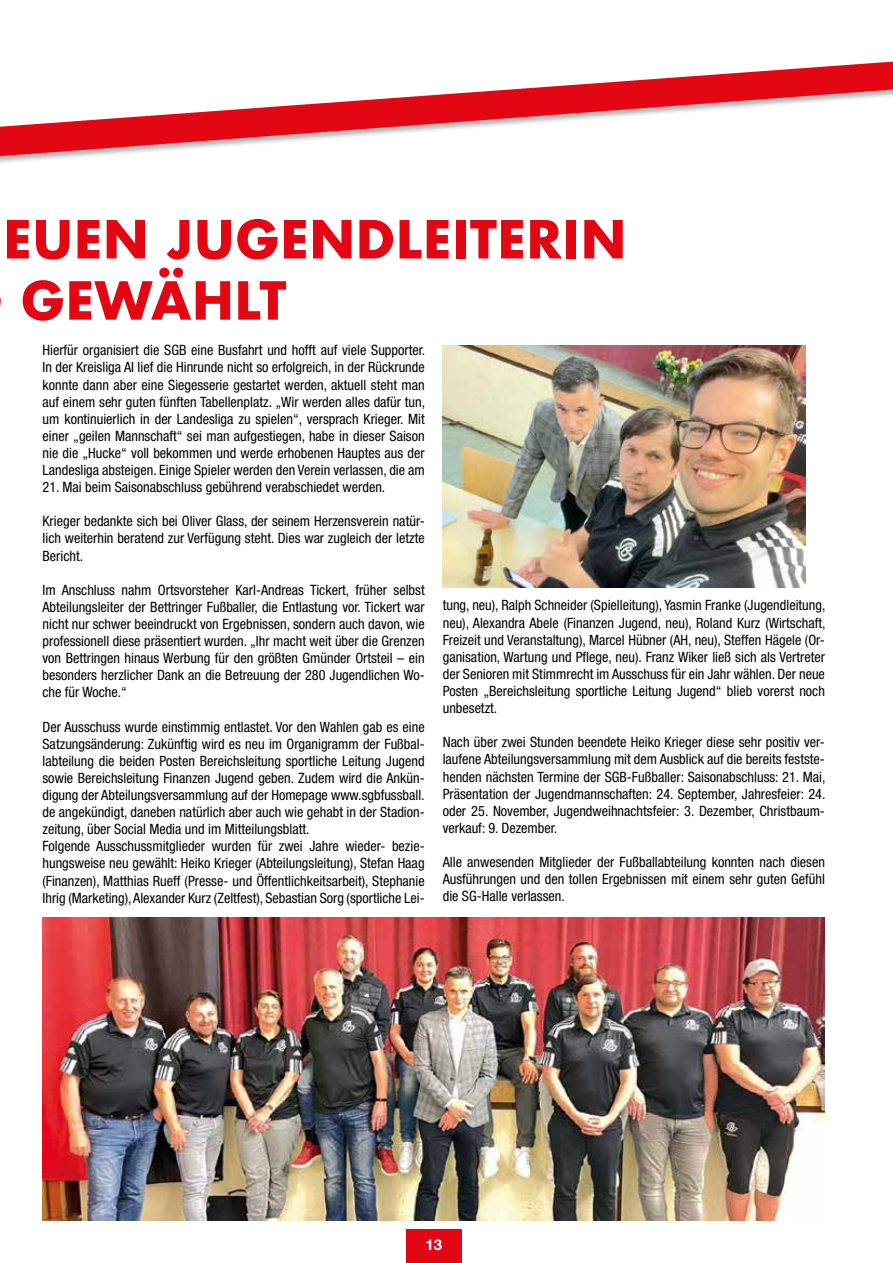
<style>
.page{position:relative;width:893px;height:1263px;background:#fff}
.page>*{position:absolute;margin:0;border:0;box-sizing:border-box;transform-origin:0 0}
.t1{font:700 51px/61.2px "Futura";color:#e30613}
.t2{font:700 15px "Helvetica Neue LT Std";color:#fff}
.t3{font:condensed 14.25px/17.1px "Helvetica Neue LT Std";color:#000;text-align:justify}
</style>
<div class="page">
<div style="left:406px;top:1229px;width:55px;height:34px;background:#e30613"></div>
<svg style="left:0;top:61px;width:893px;height:102px"></svg>
<img style="left:43px;top:918px;width:782px;height:302px">
<img style="left:443px;top:345px;width:362px;height:242px">
<h1 class="t1" style="left:20px;top:209px;width:608px;text-indent:-17px">EUEN JUGENDLEITERIN<br>GEWÄHLT</h1>
<p class="t3" style="left:43px;top:342px;width:384px">Hierfür organisiert die SGB eine Busfahrt und hofft auf viele Supporter.<br>In der Kreisliga AI lief die Hinrunde nicht so erfolgreich, in der Rückrunde konnte dann aber eine Siegesserie gestartet werden, aktuell steht man auf einem sehr guten fünften Tabellenplatz. „Wir werden alles dafür tun, um kontinuierlich in der Landesliga zu spielen“, versprach Krieger. Mit einer „geilen Mannschaft“ sei man aufgestiegen, habe in dieser Saison nie die „Hucke“ voll bekommen und werde erhobenen Hauptes aus der Landesliga absteigen. Einige Spieler werden den Verein verlassen, die am</p>
<p class="t3" style="left:43px;top:478px;width:344px">21. Mai beim Saisonabschluss gebührend verabschiedet werden.</p>
<p class="t3" style="left:43px;top:513px;width:384px">Krieger bedankte sich bei Oliver Glass, der seinem Herzensverein natür&shy;lich weiterhin beratend zur Verfügung steht. Dies war zugleich der letzte Bericht.</p>
<p class="t3" style="left:43px;top:581px;width:384px">Im Anschluss nahm Ortsvorsteher Karl-Andreas Tickert, früher selbst Abteilungsleiter der Bettringer Fußballer, die Entlastung vor. Tickert war nicht nur schwer beeindruckt von Ergebnissen, sondern auch davon, wie professionell diese präsentiert wurden. „Ihr macht weit über die Grenzen von Bettringen hinaus Werbung für den größten Gmünder Ortsteil – ein besonders herzlicher Dank an die Betreuung der 280 Jugendlichen Wo&shy;che für Woche.“</p>
<p class="t3" style="left:43px;top:718px;width:384px;text-align:left">Der Ausschuss wurde einstimmig entlastet. Vor den Wahlen gab es eine Satzungsänderung: Zukünftig wird es neu im Organigramm der Fußbal&shy;labteilung die beiden Posten Bereichsleitung sportliche Leitung Jugend sowie Bereichsleitung Finanzen Jugend geben. Zudem wird die Ankün&shy;digung der Abteilungsversammlung auf der Homepage www.sgbfussball. de angekündigt, daneben natürlich aber auch wie gehabt in der Stadion&shy;zeitung, über Social Media und im Mitteilungsblatt.<br>Folgende Ausschussmitglieder wurden für zwei Jahre wieder- bezie&shy;hungsweise neu gewählt: Heiko Krieger (Abteilungsleitung), Stefan Haag (Finanzen), Matthias Rueff (Presse- und Öffentlichkeitsarbeit), Stephanie Ihrig (Marketing), Alexander Kurz (Zeltfest), Sebastian Sorg (sportliche Lei-</p>
<p class="t3" style="left:443px;top:597px;width:384px">tung, neu), Ralph Schneider (Spielleitung), Yasmin Franke (Jugendleitung, neu), Alexandra Abele (Finanzen Jugend, neu), Roland Kurz (Wirtschaft, Freizeit und Veranstaltung), Marcel Hübner (AH, neu), Steffen Hägele (Or&shy;ganisation, Wartung und Pflege, neu). Franz Wiker ließ sich als Vertreter der Senioren mit Stimmrecht im Ausschuss für ein Jahr wählen. Der neue Posten „Bereichsleitung sportliche Leitung Jugend“ blieb vorerst noch unbesetzt.</p>
<p class="t3" style="left:443px;top:734px;width:384px">Nach über zwei Stunden beendete Heiko Krieger diese sehr positiv ver&shy;laufene Abteilungsversammlung mit dem Ausblick auf die bereits festste&shy;henden nächsten Termine der SGB-Fußballer: Saisonabschluss: 21. Mai, Präsentation der Jugendmannschaften: 24. September, Jahresfeier: 24. oder 25. November, Jugendweihnachtsfeier: 3. Dezember, Christbaum&shy;verkauf: 9. Dezember.</p>
<p class="t3" style="left:443px;top:853px;width:384px">Alle anwesenden Mitglieder der Fußballabteilung konnten nach diesen Ausführungen und den tollen Ergebnissen mit einem sehr guten Gefühl die SG-Halle verlassen.</p>
<p class="t2" style="left:425px;top:1235px;width:18px">13</p>
</div>
